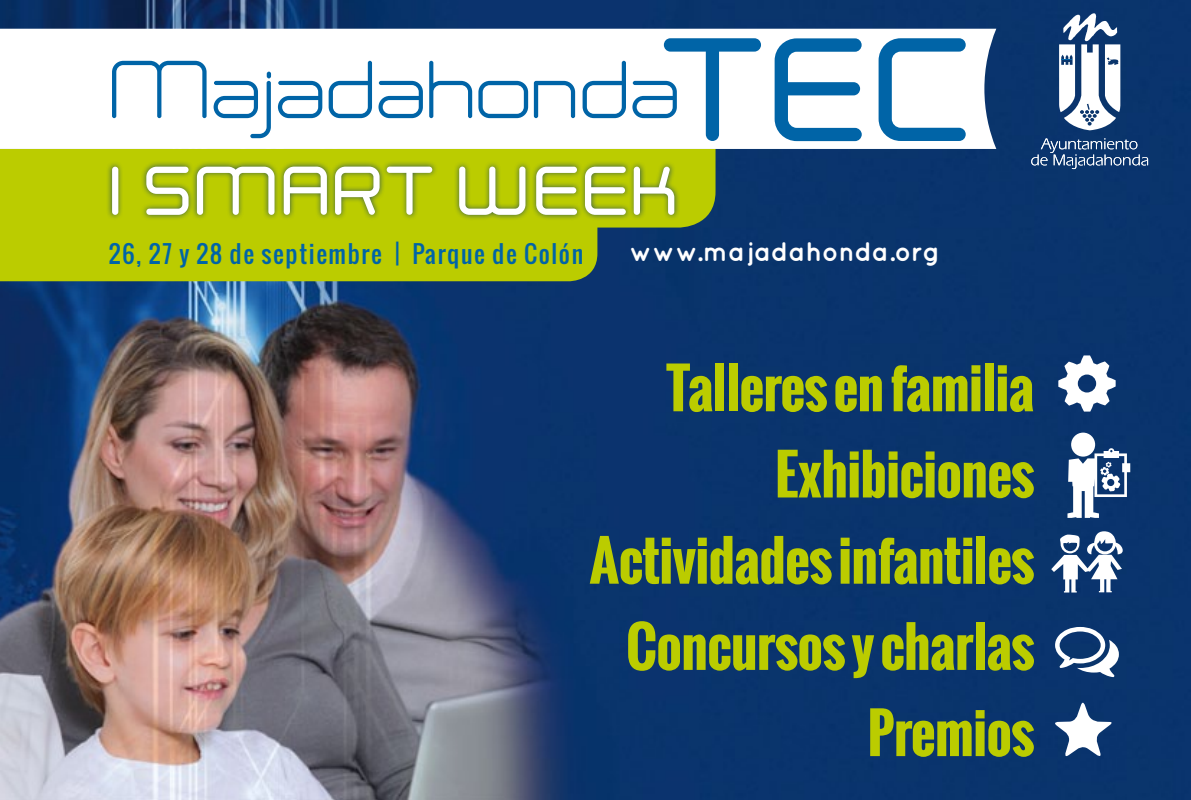
<style>
.page{position:relative;width:1191px;height:800px;background:#fff}
.page>*{position:absolute;margin:0;border:0;box-sizing:border-box;transform-origin:0 0}
.t1{font:71.6px "Neogrey";color:#0064a7}
.t2{font:500 60.2px "Neogrey";color:#fff}
.t3{font:700 54.4px/86.2px "Oswald";letter-spacing:-.015em;color:#bc0;text-align:right}
.t4{font:700 26.8px "Quicksand";color:#fff}
.t5{font:23.8px "Oswald";letter-spacing:.07em;color:#0064a7}
.s1{font-weight:500;font-size:128.2px}
</style>
<div class="page">
<img style="left:0;top:0;width:1191px;height:799px">
<svg style="left:1031px;top:138px;width:117px;height:31px;background:#385b88"></svg>
<svg style="left:1059px;top:13px;width:61px;height:117px"></svg>
<div style="left:0;top:227px;width:597px;height:54px;background:#bc0"></div>
<div style="left:0;top:149px;width:715px;height:78px;background:#bc0"></div>
<div style="left:106px;top:160px;width:574px;height:61px;background:#07346c;opacity:.75"></div>
<svg style="left:0;top:29px;width:996px;height:120px"></svg>
<svg style="left:1058px;top:355px;width:57px;height:56px"></svg>
<div style="left:1071px;top:432px;width:24px;height:24px;background:#fff;border-radius:50%"></div>
<svg style="left:1067px;top:448px;width:63px;height:70px"></svg>
<svg style="left:1051px;top:531px;width:75px;height:61px"></svg>
<svg style="left:1055px;top:626px;width:63px;height:51px"></svg>
<svg style="left:1052px;top:699px;width:61px;height:59px"></svg>
<h1 class="t1" style="left:112px;top:46px;width:870px">Majadahonda<span class="s1">TEC</span></h1>
<p class="t2" style="left:112px;top:153px;width:571px">I SMART WEEK</p>
<p class="t5" style="left:109px;top:235px;width:476px">26, 27 y 28 de septiembre | Parque de Colón</p>
<p class="t4" style="left:629px;top:235px;width:312px">www.majadahonda.org</p>
<p class="t3" style="left:589px;top:345px;width:447px">Talleres en familia<br>Exhibiciones<br>Actividades infantiles<br>Concursos y charlas<br>Premios</p>
</div>
